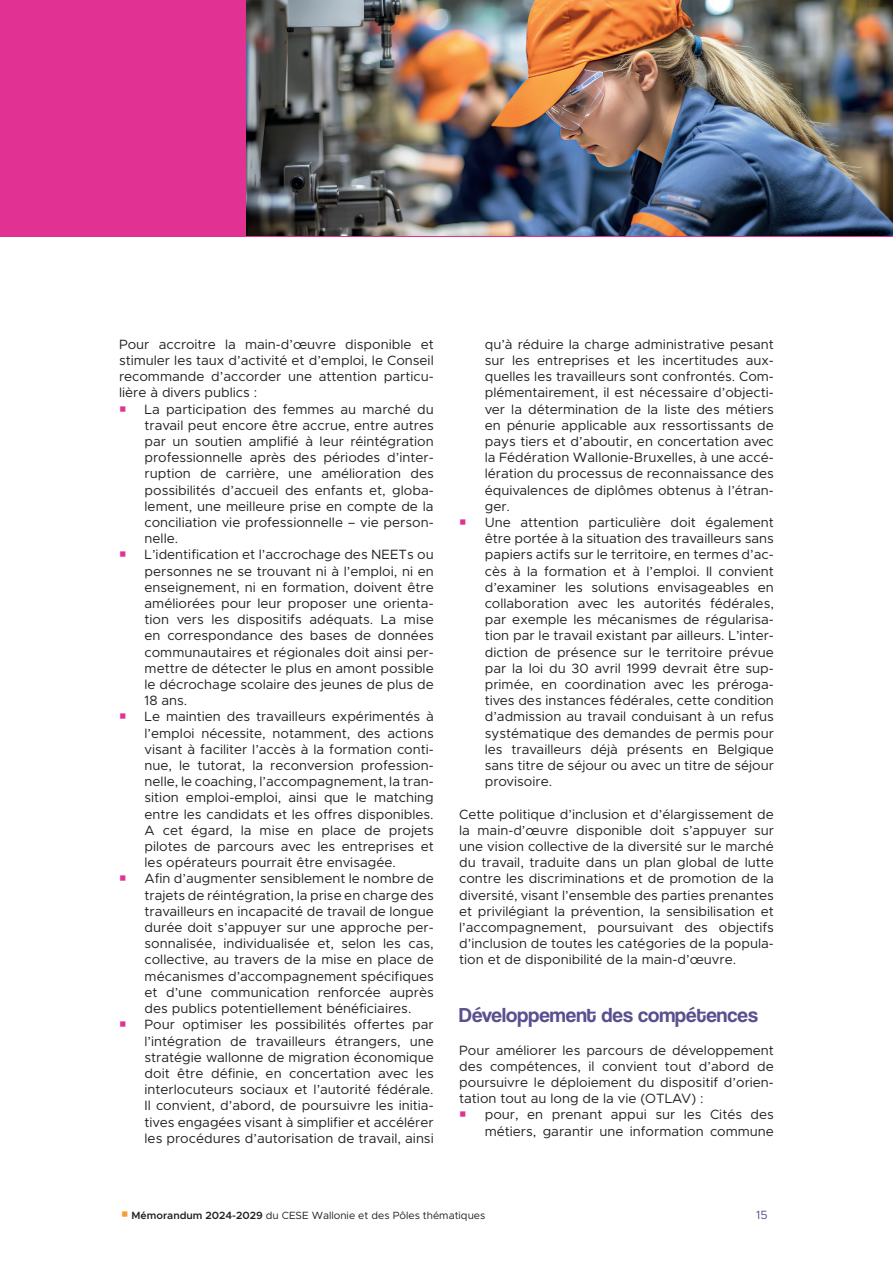
<style>
.page{position:relative;width:893px;height:1263px;background:#fff}
.page>*{position:absolute;margin:0;border:0;box-sizing:border-box;transform-origin:0 0}
.t1{font:21px "Coolvetica Rg";color:#5b4f8f}
.t2{font:13.5px/16.2px "Metropolis";color:#231f20;text-align:justify}
.t3{font:12px "Metropolis";color:#5b4f8f}
.t4{font:10.5px "Metropolis";color:#231f20}
.s1{color:#f89d31}
.s2{font-weight:600}
</style>
<div class="page">
<div style="left:0;top:0;width:893px;height:236px;background:#e13293"></div>
<img style="left:247px;top:0;width:646px;height:235px">
<p class="t2" style="left:119px;top:336px;width:316px">Pour accroitre la main-d’œuvre disponible et stimuler les taux d’activité et d’emploi, le Conseil recommande d’accorder une attention particu&shy;lière à divers publics :</p>
<p class="t2" style="left:145px;top:401px;width:291px;text-align:left">La participation des femmes au marché du travail peut encore être accrue, entre autres par un soutien amplifié à leur réintégration professionnelle après des périodes d’inter&shy;ruption de carrière, une amélioration des possibilités d’accueil des enfants et, globa&shy;lement, une meilleure prise en compte de la conciliation vie professionnelle – vie person&shy;nelle.<br>L’identification et l’accrochage des NEETs ou personnes ne se trouvant ni à l’emploi, ni en enseignement, ni en formation, doivent être améliorées pour leur proposer une orienta&shy;tion vers les dispositifs adéquats. La mise en correspondance des bases de données communautaires et régionales doit ainsi per&shy;mettre de détecter le plus en amont possible le décrochage scolaire des jeunes de plus de 18 ans.<br>Le maintien des travailleurs expérimentés à l’emploi nécessite, notamment, des actions visant à faciliter l’accès à la formation conti&shy;nue, le tutorat, la reconversion profession&shy;nelle, le coaching, l’accompagnement, la tran&shy;sition emploi-emploi, ainsi que le matching entre les candidats et les offres disponibles.<br>A cet égard, la mise en place de projets pilotes de parcours avec les entreprises et les opérateurs pourrait être envisagée.<br>Afin d’augmenter sensiblement le nombre de trajets de réintégration, la prise en charge des travailleurs en incapacité de travail de longue durée doit s’appuyer sur une approche per&shy;sonnalisée, individualisée et, selon les cas, collective, au travers de la mise en place de mécanismes d’accompagnement spécifiques et d’une communication renforcée auprès des publics potentiellement bénéficiaires.<br>Pour optimiser les possibilités offertes par l’intégration de travailleurs étrangers, une stratégie wallonne de migration économique doit être définie, en concertation avec les interlocuteurs sociaux et l’autorité fédérale.<br>Il convient, d’abord, de poursuivre les initia&shy;tives engagées visant à simplifier et accélérer les procédures d’autorisation de travail, ainsi</p>
<p class="t2" style="left:485px;top:336px;width:291px;text-align:left">qu’à réduire la charge administrative pesant sur les entreprises et les incertitudes aux&shy;quelles les travailleurs sont confrontés. Com&shy;plémentairement, il est nécessaire d’objecti&shy;ver la détermination de la liste des métiers en pénurie applicable aux ressortissants de pays tiers et d’aboutir, en concertation avec la Fédération Wallonie-Bruxelles, à une accé&shy;lération du processus de reconnaissance des équivalences de diplômes obtenus à l’étran&shy;ger.<br>Une attention particulière doit également être portée à la situation des travailleurs sans papiers actifs sur le territoire, en termes d’ac&shy;cès à la formation et à l’emploi. Il convient d’examiner les solutions envisageables en collaboration avec les autorités fédérales, par exemple les mécanismes de régularisa&shy;tion par le travail existant par ailleurs. L’inter&shy;diction de présence sur le territoire prévue par la loi du 30 avril 1999 devrait être sup&shy;primée, en coordination avec les préroga&shy;tives des instances fédérales, cette condition d’admission au travail conduisant à un refus systématique des demandes de permis pour les travailleurs déjà présents en Belgique sans titre de séjour ou avec un titre de séjour provisoire.</p>
<p class="t2" style="left:459px;top:806px;width:316px">Cette politique d’inclusion et d’élargissement de la main-d’œuvre disponible doit s’appuyer sur une vision collective de la diversité sur le marché du travail, traduite dans un plan global de lutte contre les discriminations et de promotion de la diversité, visant l’ensemble des parties prenantes et privilégiant la prévention, la sensibilisation et l’accompagnement, poursuivant des objectifs d’inclusion de toutes les catégories de la popula&shy;tion et de disponibilité de la main-d’œuvre.</p>
<h1 class="t1" style="left:459px;top:1003px;width:300px">Développement des compétences</h1>
<p class="t2" style="left:459px;top:1042px;width:316px">Pour améliorer les parcours de développement des compétences, il convient tout d’abord de poursuivre le déploiement du dispositif d’orien&shy;tation tout au long de la vie (OTLAV) :</p>
<p class="t2" style="left:485px;top:1106px;width:291px">pour, en prenant appui sur les Cités des métiers, garantir une information commune</p>
<p class="t4" style="left:121px;top:1209px;width:366px"><span class="s1">○</span> <span class="s2">Mémorandum 2024-2029</span> du CESE Wallonie et des Pôles thématiques</p>
<p class="t3" style="left:756px;top:1207px;width:13px">15</p>
</div>
